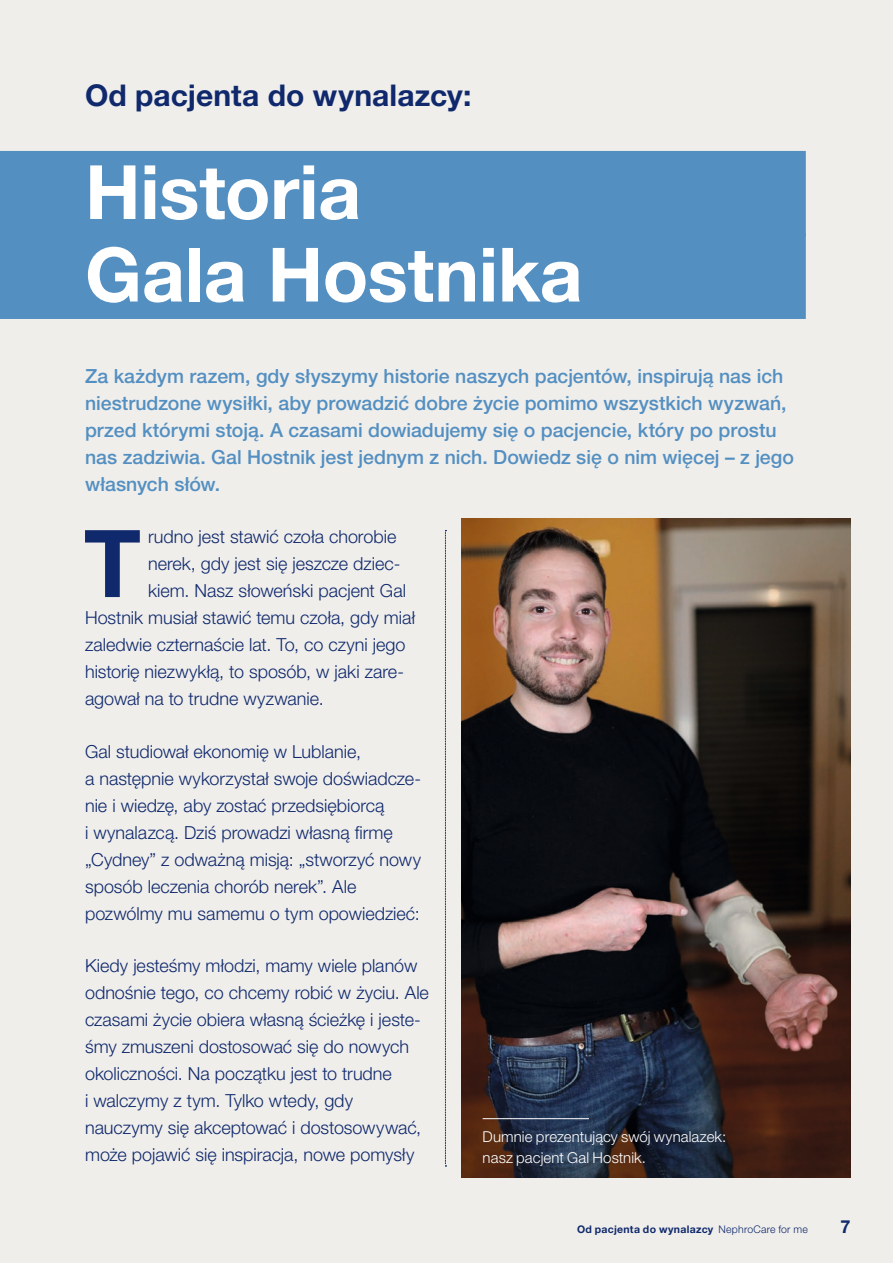
<style>
.page{position:relative;width:893px;height:1263px;background:#f0eeeb}
.page>*{position:absolute;margin:0;border:0;box-sizing:border-box;transform-origin:0 0}
.t1{font:700 93.6px "Helvetica Neue LT Pro";color:#0f296c}
.t2{font:700 75px/82.5px "Helvetica Neue LT Pro";letter-spacing:-.005em;color:#fff}
.t3{font:700 30px "Helvetica Neue LT Pro";letter-spacing:.005em;color:#0f296c}
.t4{font:500 19.5px/27px "Helvetica Neue LT Pro";color:#538fc1}
.t5{font:300 18px/27px "Helvetica Neue LT Pro";color:#0f296c}
.t6{font:700 18px "Helvetica Neue LT Pro";color:#0f296c}
.t7{font:300 15px/21px "Helvetica Neue LT Pro";letter-spacing:.005em;color:#fff}
.t8{font:700 10.5px "Helvetica Neue LT Pro";letter-spacing:.025em;color:#0f296c}
.s1{font-weight:300}
</style>
<div class="page">
<img style="left:461px;top:519px;width:389px;height:659px">
<div style="left:0;top:151px;width:806px;height:85px;background:#538fc1"></div>
<div style="left:0;top:233px;width:806px;height:86px;background:#538fc1"></div>
<svg style="left:445px;top:530px;width:1px;height:636px"></svg>
<hr style="left:483px;top:1118px;width:106px;height:1px;background:#fff">
<h3 class="t3" style="left:85px;top:77px;width:388px">Od pacjenta do wynalazcy:</h3>
<h2 class="t2" style="left:85px;top:149px;width:499px">Historia<br>Gala Hostnika</h2>
<p class="t4" style="left:85px;top:362px;width:710px">Za każdym razem, gdy słyszymy historie naszych pacjentów, inspirują nas ich niestrudzone wysiłki, aby prowadzić dobre życie pomimo wszystkich wyzwań, przed którymi stoją. A czasami dowiadujemy się o pacjencie, który po prostu nas zadziwia. Gal Hostnik jest jednym z nich. Dowiedz się o nim więcej – z jego własnych słów.</p>
<h1 class="t1" style="left:84px;top:504px;width:59px">T</h1>
<p class="t5" style="left:148px;top:523px;width:250px">rudno jest stawić czoła chorobie</p>
<p class="t5" style="left:148px;top:550px;width:254px">nerek, gdy jest się jeszcze dziec-</p>
<p class="t5" style="left:148px;top:577px;width:259px">kiem. Nasz słoweński pacjent Gal</p>
<p class="t5" style="left:85px;top:604px;width:331px">Hostnik musiał stawić temu czoła, gdy miał</p>
<p class="t5" style="left:85px;top:631px;width:322px">zaledwie czternaście lat. To, co czyni jego</p>
<p class="t5" style="left:85px;top:658px;width:320px">historię niezwykłą, to sposób, w jaki zare-</p>
<p class="t5" style="left:85px;top:685px;width:240px">agował na to trudne wyzwanie.</p>
<p class="t5" style="left:85px;top:737px;width:338px">Gal studiował ekonomię w Lublanie,<br>a następnie wykorzystał swoje doświadcze&shy;nie i wiedzę, aby zostać przedsiębiorcą<br>i wynalazcą. Dziś prowadzi własną firmę „Cydney” z odważną misją: „stworzyć nowy sposób leczenia chorób nerek”. Ale pozwólmy mu samemu o tym opowiedzieć:</p>
<p class="t5" style="left:85px;top:952px;width:345px">Kiedy jesteśmy młodzi, mamy wiele planów odnośnie tego, co chcemy robić w życiu. Ale czasami życie obiera własną ścieżkę i jeste&shy;śmy zmuszeni dostosować się do nowych okoliczności. Na początku jest to trudne<br>i walczymy z tym. Tylko wtedy, gdy nauczymy się akceptować i dostosowywać, może pojawić się inspiracja, nowe pomysły</p>
<p class="t7" style="left:483px;top:1126px;width:245px">Dumnie prezentujący swój wynalazek: nasz pacjent Gal Hostnik.</p>
<p class="t8" style="left:577px;top:1223px;width:232px">Od pacjenta do wynalazcy <span class="s1">NephroCare for me</span></p>
<p class="t6" style="left:840px;top:1215px;width:12px">7</p>
</div>
